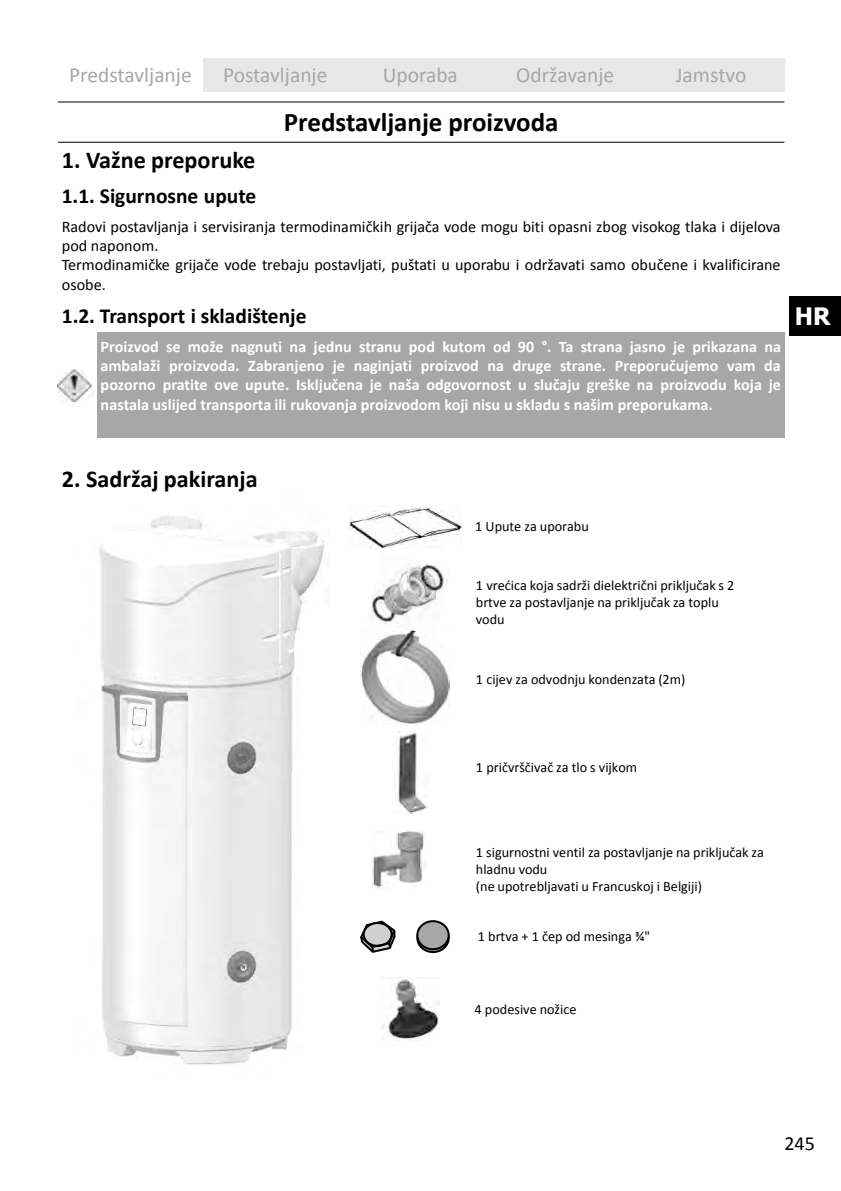
<style>
.page{position:relative;width:841px;height:1191px;background:#fff}
.page>*{position:absolute;margin:0;border:0;box-sizing:border-box;transform-origin:0 0}
.t1{font:700 27px "Calibri";color:#000}
.t2{font:700 24.2px "Calibri";color:#000}
.t3{font:700 24px "Tahoma";color:#fff}
.t4{font:21.4px "Calibri";color:#a7a7a7}
.t5{font:700 21.4px "Calibri";color:#000}
.t6{font:20px "Calibri";color:#000}
.t7{font:700 16.2px/19.4px "Calibri";color:#fff;text-align:justify}
.t8{font:16.2px/19.4px "Calibri";color:#000}
.t9{font:14.2px/17px "Calibri";color:#000}
</style>
<div class="page">
<div style="left:788px;top:296px;width:52px;height:40px;background:#000"></div>
<div style="left:203px;top:58px;width:144px;height:34px;background:#e7e7e7"></div>
<div style="left:347px;top:58px;width:145px;height:34px;background:#e7e7e7"></div>
<div style="left:492px;top:58px;width:145px;height:34px;background:#e7e7e7"></div>
<div style="left:637px;top:58px;width:147px;height:34px;background:#e7e7e7"></div>
<hr style="left:58px;top:101px;width:726px;height:1px;background:#000">
<div style="left:97px;top:333px;width:687px;height:105px;background:#a7a7a7"></div>
<hr style="left:58px;top:142px;width:726px;height:1px;background:#000">
<img style="left:58px;top:369px;width:37px;height:33px">
<img style="left:348px;top:506px;width:113px;height:42px">
<img style="left:360px;top:636px;width:89px;height:88px">
<img style="left:395px;top:732px;width:33px;height:82px">
<img style="left:99px;top:515px;width:226px;height:550px">
<img style="left:371px;top:564px;width:77px;height:72px">
<svg style="left:360px;top:920px;width:36px;height:33px"></svg>
<svg style="left:417px;top:924px;width:31px;height:28px"></svg>
<div style="left:416px;top:923px;width:33px;height:30px;border:2px solid #000;border-radius:50%"></div>
<div style="left:417px;top:921px;width:31px;height:28px;background:#a7a7a7;border-radius:50%"></div>
<div style="left:416px;top:920px;width:33px;height:30px;border:2px solid #000;border-radius:50%"></div>
<img style="left:372px;top:831px;width:53px;height:57px">
<img style="left:382px;top:977px;width:57px;height:63px">
<h3 class="t4" style="left:69px;top:66px;width:124px">Predstavljanje</h3>
<h3 class="t4" style="left:223px;top:66px;width:106px">Postavljanje</h3>
<h3 class="t4" style="left:382px;top:66px;width:77px">Uporaba</h3>
<h3 class="t4" style="left:516px;top:66px;width:99px">Održavanje</h3>
<h3 class="t4" style="left:675px;top:66px;width:72px">Jamstvo</h3>
<h1 class="t1" style="left:284px;top:111px;width:276px">Predstavljanje proizvoda</h1>
<h2 class="t2" style="left:62px;top:150px;width:195px">1. Važne preporuke</h2>
<h3 class="t5" style="left:62px;top:186px;width:196px">1.1. Sigurnosne upute</h3>
<p class="t8" style="left:62px;top:218px;width:720px">Radovi postavljanja i servisiranja termodinamičkih grijača vode mogu biti opasni zbog visokog tlaka i dijelova pod naponom.<br>Termodinamičke grijače vode trebaju postavljati, puštati u uporabu i održavati samo obučene i kvalificirane osobe.</p>
<h3 class="t5" style="left:62px;top:307px;width:246px">1.2. Transport i skladištenje</h3>
<p class="t7" style="left:101px;top:338px;width:681px">Proizvod se može nagnuti na jednu stranu pod kutom od 90 °. Ta strana jasno je prikazana na ambalaži proizvoda. Zabranjeno je naginjati proizvod na druge strane. Preporučujemo vam da pozorno pratite ove upute. Isključena je naša odgovornost u slučaju greške na proizvodu koja je nastala uslijed transporta ili rukovanja proizvodom koji nisu u skladu s našim preporukama.</p>
<h3 class="t3" style="left:794px;top:301px;width:37px">HR</h3>
<h2 class="t2" style="left:62px;top:469px;width:197px">2. Sadržaj pakiranja</h2>
<p class="t9" style="left:475px;top:519px;width:115px">1 Upute za uporabu</p>
<p class="t9" style="left:475px;top:578px;width:260px">1 vrećica koja sadrži dielektrični priključak s 2 brtve za postavljanje na priključak za toplu vodu</p>
<p class="t9" style="left:475px;top:672px;width:211px">1 cijev za odvodnju kondenzata (2m)</p>
<p class="t9" style="left:475px;top:760px;width:163px">1 pričvrščivač za tlo s vijkom</p>
<p class="t9" style="left:475px;top:845px;width:289px">1 sigurnostni ventil za postavljanje na priključak za hladnu vodu<br>(ne upotrebljavati u Francuskoj i Belgiji)</p>
<p class="t9" style="left:477px;top:929px;width:174px">1 brtva + 1 čep od mesinga ¾"</p>
<p class="t9" style="left:474px;top:1001px;width:103px">4 podesive nožice</p>
<p class="t6" style="left:784px;top:1131px;width:32px">245</p>
</div>
